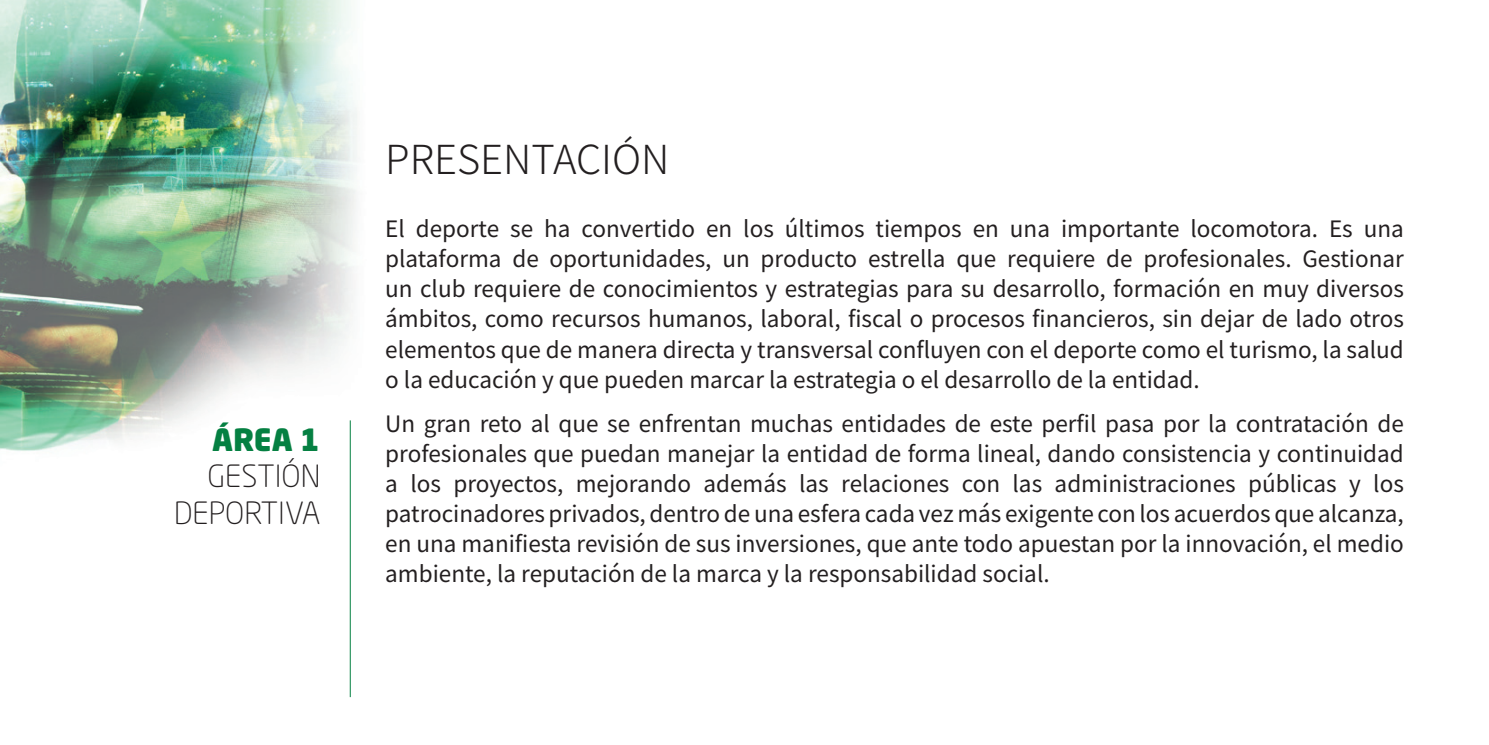
<style>
.page{position:relative;width:1489px;height:745px;background:#fff}
.page>*{position:absolute;margin:0;border:0;box-sizing:border-box;transform-origin:0 0}
.t1{font:300 40px "Noto Sans HK";color:#231f20}
.t2{font:300 30.25px/36.2px "Neo Sans Pro";color:#231f20;text-align:right}
.t3{font:900 30.25px "Neo Sans Pro";color:#058042}
.t4{font:22.5px/30px "Noto Sans HK";color:#231f20;text-align:justify}
</style>
<div class="page">
<img style="left:0;top:0;width:231px;height:451px">
<img style="left:231px;top:0;width:126px;height:483px">
<hr style="left:350px;top:420px;width:1px;height:276px;background:#058042">
<h2 class="t3" style="left:212px;top:419px;width:110px">ÁREA 1</h2>
<h2 class="t2" style="left:174px;top:457px;width:148px">GESTIÓN<br>DEPORTIVA</h2>
<h1 class="t1" style="left:385px;top:136px;width:286px">PRESENTACIÓN</h1>
<p class="t4" style="left:385px;top:214px;width:1020px">El deporte se ha convertido en los últimos tiempos en una importante locomotora. Es una plataforma de oportunidades, un producto estrella que requiere de profesionales. Gestionar un club requiere de conocimientos y estrategias para su desarrollo, formación en muy diversos ámbitos, como recursos humanos, laboral, fiscal o procesos financieros, sin dejar de lado otros elementos que de manera directa y transversal confluyen con el deporte como el turismo, la salud o la educación y que pueden marcar la estrategia o el desarrollo de la entidad.</p>
<p class="t4" style="left:385px;top:408px;width:1020px">Un gran reto al que se enfrentan muchas entidades de este perfil pasa por la contratación de profesionales que puedan manejar la entidad de forma lineal, dando consistencia y continuidad a los proyectos, mejorando además las relaciones con las administraciones públicas y los patrocinadores privados, dentro de una esfera cada vez más exigente con los acuerdos que alcanza, en una manifiesta revisión de sus inversiones, que ante todo apuestan por la innovación, el medio ambiente, la reputación de la marca y la responsabilidad social.</p>
</div>
